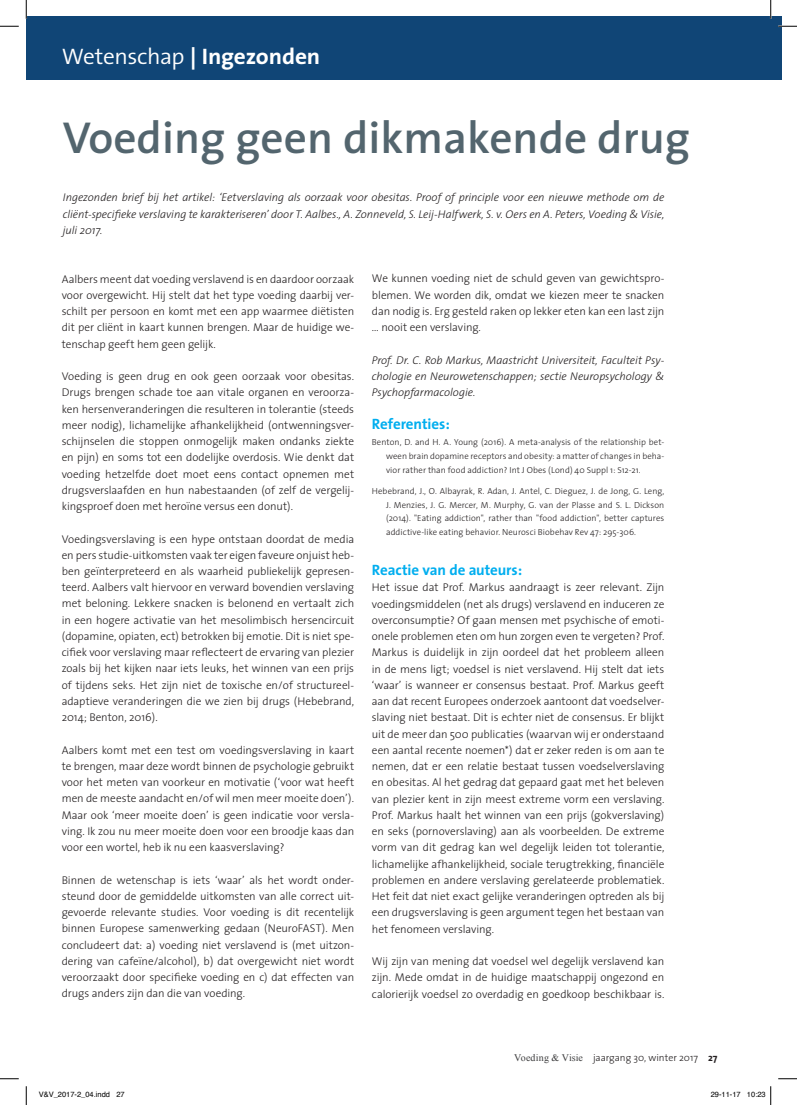
<style>
.page{position:relative;width:797px;height:1105px;background:#fff}
.page>*{position:absolute;margin:0;border:0;box-sizing:border-box;transform-origin:0 0}
.t1{font:600 45px "The Sans";color:#53656e}
.t2{font:700 22.5px "The Sans";letter-spacing:-.01em;color:#fff;scale:1.04 1}
.t3{font:700 15px "The Sans";letter-spacing:-.005em;color:#00aeef}
.t4{font:300 11.25px/16.2px "The Sans";letter-spacing:-.005em;color:#231f20;text-align:justify}
.t5{font:italic 300 11.25px/16.2px "The Sans";color:#231f20;text-align:justify}
.t6{font:300 10px "The Sans";letter-spacing:-.005em;color:#231f20}
.t7{font:300 8.75px/13.8px "The Sans";letter-spacing:.005em;color:#231f20;text-align:justify}
.t8{font:7.5px "Helvetica";color:#000}
.s1{font-weight:300}
.s2{font-family:"Times New Roman";font-weight:400;color:#3e3e3f}
.s3{font-weight:700}
</style>
<div class="page">
<div style="left:26px;top:16px;width:755px;height:63px;background:#104576"></div>
<svg style="left:0;top:25px;width:19px;height:2px"></svg>
<svg style="left:778px;top:25px;width:19px;height:2px"></svg>
<svg style="left:0;top:1078px;width:19px;height:1px"></svg>
<svg style="left:778px;top:1078px;width:19px;height:1px"></svg>
<svg style="left:25px;top:0;width:2px;height:19px"></svg>
<svg style="left:25px;top:1086px;width:2px;height:19px"></svg>
<svg style="left:770px;top:0;width:1px;height:19px"></svg>
<svg style="left:770px;top:1086px;width:1px;height:19px"></svg>
<h2 class="t2" style="left:62px;top:38px;width:250px"><span class="s1">Wetenschap</span> | Ingezonden</h2>
<h1 class="t1" style="left:63px;top:100px;width:629px">Voeding geen dikmakende drug</h1>
<p class="t5" style="left:63px;top:189px;width:603px">Ingezonden brief bij het artikel: ‘Eetverslaving als oorzaak voor obesitas. Proof of principle voor een nieuwe methode om de cliënt-specifieke verslaving te karakteriseren’ door T. Aalbes., A. Zonneveld, S. Leij-Halfwerk, S. v. Oers en A. Peters, Voeding &amp; Visie, juli 2017.</p>
<p class="t4" style="left:62px;top:270px;width:294px">Aalbers meent dat voeding verslavend is en daardoor oorzaak voor overgewicht. Hij stelt dat het type voeding daarbij ver&shy;schilt per persoon en komt met een app waarmee diëtisten dit per cliënt in kaart kunnen brengen. Maar de huidige we&shy;tenschap geeft hem geen gelijk.</p>
<p class="t4" style="left:62px;top:368px;width:294px">Voeding is geen drug en ook geen oorzaak voor obesitas.<br>Drugs brengen schade toe aan vitale organen en veroorza&shy;ken hersenveranderingen die resulteren in tolerantie (steeds meer nodig), lichamelijke afhankelijkheid (ontwenningsver&shy;schijnselen die stoppen onmogelijk maken ondanks ziekte en pijn) en soms tot een dodelijke overdosis. Wie denkt dat voeding hetzelfde doet moet eens contact opnemen met drugsverslaafden en hun nabestaanden (of zelf de vergelij&shy;kingsproef doen met heroïne versus een donut).</p>
<p class="t4" style="left:62px;top:530px;width:294px">Voedingsverslaving is een hype ontstaan doordat de media en pers studie-uitkomsten vaak ter eigen faveure onjuist heb&shy;ben geïnterpreteerd en als waarheid publiekelijk gepresen&shy;teerd. Aalbers valt hiervoor en verward bovendien verslaving met beloning. Lekkere snacken is belonend en vertaalt zich in een hogere activatie van het mesolimbisch hersencircuit (dopamine, opiaten, ect) betrokken bij emotie. Dit is niet spe&shy;cifiek voor verslaving maar reflecteert de ervaring van plezier zoals bij het kijken naar iets leuks, het winnen van een prijs of tijdens seks. Het zijn niet de toxische en/of structureel&shy;adaptieve veranderingen die we zien bij drugs (Hebebrand, 2014; Benton, 2016).</p>
<p class="t4" style="left:62px;top:741px;width:294px">Aalbers komt met een test om voedingsverslaving in kaart te brengen, maar deze wordt binnen de psychologie gebruikt voor het meten van voorkeur en motivatie (‘voor wat heeft men de meeste aandacht en/of wil men meer moeite doen’).<br>Maar ook ‘meer moeite doen’ is geen indicatie voor versla&shy;ving. Ik zou nu meer moeite doen voor een broodje kaas dan voor een wortel, heb ik nu een kaasverslaving?</p>
<p class="t4" style="left:62px;top:871px;width:294px">Binnen de wetenschap is iets ‘waar’ als het wordt onder&shy;steund door de gemiddelde uitkomsten van alle correct uit&shy;gevoerde relevante studies. Voor voeding is dit recentelijk binnen Europese samenwerking gedaan (NeuroFAST). Men concludeert dat: a) voeding niet verslavend is (met uitzon&shy;dering van cafeïne/alcohol), b) dat overgewicht niet wordt veroorzaakt door specifieke voeding en c) dat effecten van drugs anders zijn dan die van voeding.</p>
<p class="t4" style="left:372px;top:270px;width:294px">We kunnen voeding niet de schuld geven van gewichtspro&shy;blemen. We worden dik, omdat we kiezen meer te snacken dan nodig is. Erg gesteld raken op lekker eten kan een last zijn … nooit een verslaving.</p>
<p class="t5" style="left:372px;top:351px;width:294px">Prof. Dr. C. Rob Markus, Maastricht Universiteit, Faculteit Psy&shy;chologie en Neurowetenschappen; sectie Neuropsychology &amp; Psychopfarmacologie.</p>
<h3 class="t3" style="left:372px;top:411px;width:79px">Referenties:</h3>
<p class="t7" style="left:386px;top:435px;width:280px;text-indent:-14px">Benton, D. and H. A. Young (2016). A meta-analysis of the relationship bet&shy;ween brain dopamine receptors and obesity: a matter of changes in beha&shy;vior rather than food addiction? Int J Obes (Lond) 40 Suppl 1: S12-21.</p>
<p class="t7" style="left:386px;top:484px;width:280px;text-indent:-14px">Hebebrand, J., O. Albayrak, R. Adan, J. Antel, C. Dieguez, J. de Jong, G. Leng, J. Menzies, J. G. Mercer, M. Murphy, G. van der Plasse and S. L. Dickson (2014). "Eating addiction", rather than "food addiction", better captures addictive-like eating behavior. Neurosci Biobehav Rev 47: 295-306.</p>
<h3 class="t3" style="left:372px;top:557px;width:152px">Reactie van de auteurs:</h3>
<p class="t4" style="left:372px;top:579px;width:294px">Het issue dat Prof. Markus aandraagt is zeer relevant. Zijn voedingsmiddelen (net als drugs) verslavend en induceren ze overconsumptie? Of gaan mensen met psychische of emoti&shy;onele problemen eten om hun zorgen even te vergeten? Prof.<br>Markus is duidelijk in zijn oordeel dat het probleem alleen in de mens ligt; voedsel is niet verslavend. Hij stelt dat iets ‘waar’ is wanneer er consensus bestaat. Prof. Markus geeft aan dat recent Europees onderzoek aantoont dat voedselver&shy;slaving niet bestaat. Dit is echter niet de consensus. Er blijkt uit de meer dan 500 publicaties (waarvan wij er onderstaand een aantal recente noemen*) dat er zeker reden is om aan te nemen, dat er een relatie bestaat tussen voedselverslaving en obesitas. Al het gedrag dat gepaard gaat met het beleven van plezier kent in zijn meest extreme vorm een verslaving.<br>Prof. Markus haalt het winnen van een prijs (gokverslaving) en seks (pornoverslaving) aan als voorbeelden. De extreme vorm van dit gedrag kan wel degelijk leiden tot tolerantie, lichamelijke afhankelijkheid, sociale terugtrekking, financiële problemen en andere verslaving gerelateerde problematiek.<br>Het feit dat niet exact gelijke veranderingen optreden als bij een drugsverslaving is geen argument tegen het bestaan van het fenomeen verslaving.</p>
<p class="t4" style="left:372px;top:953px;width:294px">Wij zijn van mening dat voedsel wel degelijk verslavend kan zijn. Mede omdat in de huidige maatschappij ongezond en calorierijk voedsel zo overdadig en goedkoop beschikbaar is.</p>
<p class="t6" style="left:514px;top:1049px;width:205px"><span class="s2">Voeding &amp; Visie</span> jaargang 30, winter 2017 <span class="s3">27</span></p>
<p class="t8" style="left:39px;top:1089px;width:87px">V&amp;V_2017-2_04.indd 27</p>
<p class="t8" style="left:710px;top:1089px;width:57px">29-11-17 10:23</p>
</div>
